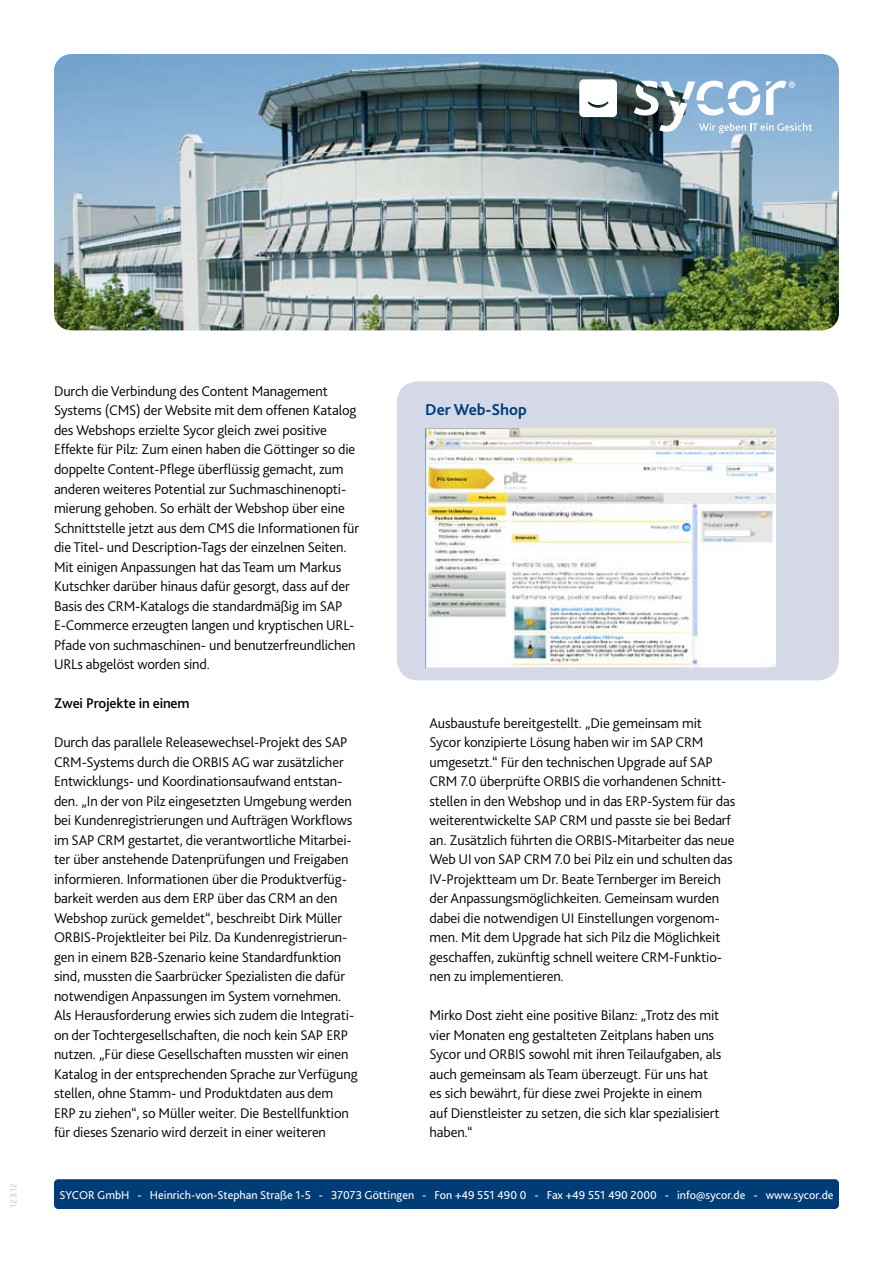
<style>
.page{position:relative;width:893px;height:1263px;background:#fff}
.page>*{position:absolute;margin:0;border:0;box-sizing:border-box;transform-origin:0 0}
.t1{font:700 16.5px "Bliss 2";color:#003c76}
.t2{font:300 14.7px/19.5px "Bliss 2";letter-spacing:-.01em;color:#000}
.t3{font:500 14.7px "Bliss 2";letter-spacing:-.01em;color:#000}
.t4{font:12px "Bliss 2";color:#fff}
.t5{font:300 9px "Bliss 2";color:#bac1d8}
</style>
<div class="page">
<div style="left:397px;top:381px;width:442px;height:299px;background:#d5d8e7;border-radius:21px"></div>
<div style="left:54px;top:1179px;width:785px;height:30px;background:#003c76;border-radius:4px"></div>
<img style="left:54px;top:54px;width:785px;height:276px">
<svg style="left:579px;top:79px;width:38px;height:38px"></svg>
<svg style="left:634px;top:81px;width:178px;height:52px"></svg>
<img style="left:425px;top:428px;width:350px;height:239px">
<p class="t5" style="left:8px;top:1208px;width:26px;rotate:-90deg">12.3.12</p>
<p class="t2" style="left:54px;top:381px;width:307px">Durch die Verbindung des Content Management Systems (CMS) der Website mit dem offenen Katalog des Webshops erzielte Sycor gleich zwei positive Effekte für Pilz: Zum einen haben die Göttinger so die doppelte Content-Pflege überflüssig gemacht, zum anderen weiteres Potential zur Suchmaschinenopti&shy;mierung gehoben. So erhält der Webshop über eine Schnittstelle jetzt aus dem CMS die Informationen für die Titel- und Description-Tags der einzelnen Seiten.<br>Mit einigen Anpassungen hat das Team um Markus Kutschker darüber hinaus dafür gesorgt, dass auf der Basis des CRM-Katalogs die standardmäßig im SAP E-Commerce erzeugten langen und kryptischen URL-Pfade von suchmaschinen- und benutzerfreundlichen URLs abgelöst worden sind.</p>
<p class="t3" style="left:54px;top:694px;width:137px">Zwei Projekte in einem</p>
<p class="t2" style="left:54px;top:732px;width:305px">Durch das parallele Releasewechsel-Projekt des SAP CRM-Systems durch die ORBIS AG war zusätzlicher Entwicklungs- und Koordinationsaufwand entstan&shy;den. „In der von Pilz eingesetzten Umgebung werden bei Kundenregistrierungen und Aufträgen Workflows im SAP CRM gestartet, die verantwortliche Mitarbei&shy;ter über anstehende Datenprüfungen und Freigaben informieren. Informationen über die Produktverfüg&shy;barkeit werden aus dem ERP über das CRM an den Webshop zurück gemeldet“, beschreibt Dirk Müller ORBIS-Projektleiter bei Pilz. Da Kundenregistrierun&shy;gen in einem B2B-Szenario keine Standardfunktion sind, mussten die Saarbrücker Spezialisten die dafür notwendigen Anpassungen im System vornehmen.<br>Als Herausforderung erwies sich zudem die Integrati&shy;on der Tochtergesellschaften, die noch kein SAP ERP nutzen. „Für diese Gesellschaften mussten wir einen Katalog in der entsprechenden Sprache zur Verfügung stellen, ohne Stamm- und Produktdaten aus dem ERP zu ziehen“, so Müller weiter. Die Bestellfunktion für dieses Szenario wird derzeit in einer weiteren</p>
<p class="t1" style="left:425px;top:400px;width:103px">Der Web-Shop</p>
<p class="t2" style="left:429px;top:713px;width:307px">Ausbaustufe bereitgestellt. „Die gemeinsam mit Sycor konzipierte Lösung haben wir im SAP CRM umgesetzt.“ Für den technischen Upgrade auf SAP CRM 7.0 überprüfte ORBIS die vorhandenen Schnitt&shy;stellen in den Webshop und in das ERP-System für das weiterentwickelte SAP CRM und passte sie bei Bedarf an. Zusätzlich führten die ORBIS-Mitarbeiter das neue Web UI von SAP CRM 7.0 bei Pilz ein und schulten das IV-Projektteam um Dr. Beate Ternberger im Bereich der Anpassungsmöglichkeiten. Gemeinsam wurden dabei die notwendigen UI Einstellungen vorgenom&shy;men. Mit dem Upgrade hat sich Pilz die Möglichkeit geschaffen, zukünftig schnell weitere CRM-Funktio&shy;nen zu implementieren.</p>
<p class="t2" style="left:429px;top:1005px;width:293px">Mirko Dost zieht eine positive Bilanz: „Trotz des mit vier Monaten eng gestalteten Zeitplans haben uns Sycor und ORBIS sowohl mit ihren Teilaufgaben, als auch gemeinsam als Team überzeugt. Für uns hat es sich bewährt, für diese zwei Projekte in einem auf Dienstleister zu setzen, die sich klar spezialisiert haben.“</p>
<p class="t4" style="left:59px;top:1187px;width:776px">SYCOR GmbH - Heinrich-von-Stephan Straße 1-5 - 37073 Göttingen - Fon +49 551 490 0 - Fax +49 551 490 2000 - info@sycor.de - www.sycor.de</p>
</div>
